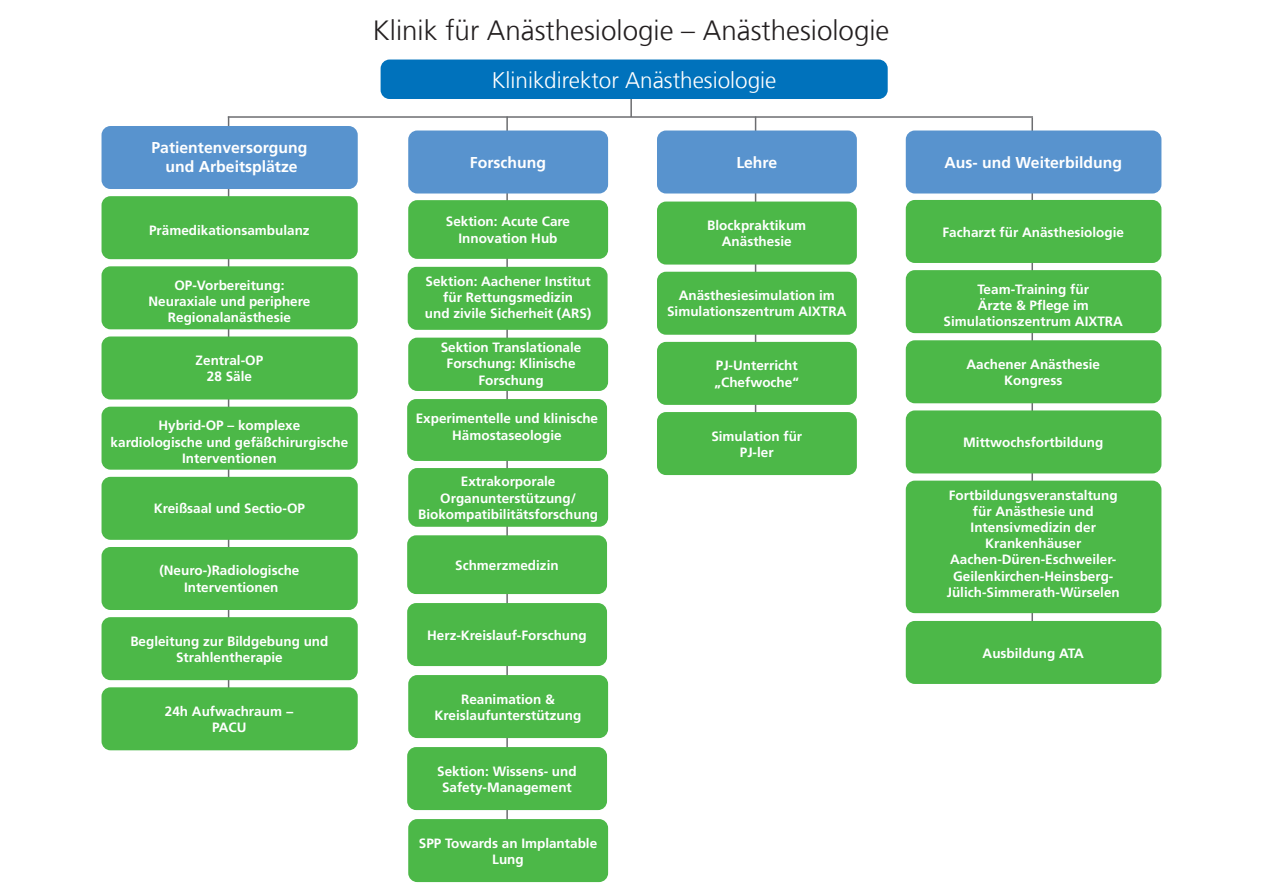
<style>
.page{position:relative;width:1263px;height:893px;background:#fff}
.page>*{position:absolute;margin:0;border:0;box-sizing:border-box;transform-origin:0 0}
.t1{font:300 27.75px "Frutiger LT Com";color:#231f20}
.t2{font:300 22.5px "Frutiger LT Com";color:#fff}
.t3{font:700 15.75px/18.9px "Frutiger LT Com";color:#fff;text-align:center}
.t4{font:700 13.5px/16.2px "Frutiger LT Com";color:#fff;text-align:center}
</style>
<div class="page">
<hr style="left:755px;top:117px;width:1px;height:323px;background:#6c6d70">
<hr style="left:506px;top:117px;width:2px;height:742px;background:#6c6d70">
<hr style="left:228px;top:117px;width:1px;height:596px;background:#6c6d70">
<hr style="left:1031px;top:118px;width:2px;height:548px;background:#6c6d70">
<hr style="left:630px;top:87px;width:2px;height:30px;background:#6c6d70">
<div style="left:381px;top:60px;width:507px;height:39px;background:#0072bc;border-radius:9px"></div>
<div style="left:408px;top:130px;width:200px;height:63px;background:#5893ce;border-radius:9px"></div>
<div style="left:657px;top:130px;width:200px;height:63px;background:#5893ce;border-radius:9px"></div>
<div style="left:906px;top:130px;width:255px;height:63px;background:#5893ce;border-radius:9px"></div>
<div style="left:657px;top:202px;width:200px;height:63px;background:#4cb848;border-radius:9px"></div>
<div style="left:657px;top:272px;width:200px;height:63px;background:#4cb848;border-radius:9px"></div>
<div style="left:657px;top:342px;width:200px;height:63px;background:#4cb848;border-radius:9px"></div>
<div style="left:657px;top:412px;width:200px;height:63px;background:#4cb848;border-radius:9px"></div>
<div style="left:408px;top:200px;width:200px;height:59px;background:#4cb848;border-radius:9px"></div>
<div style="left:408px;top:338px;width:200px;height:53px;background:#4cb848;border-radius:9px"></div>
<div style="left:407px;top:399px;width:200px;height:62px;background:#4cb848;border-radius:9px"></div>
<div style="left:408px;top:468px;width:200px;height:59px;background:#4cb848;border-radius:9px"></div>
<div style="left:407px;top:535px;width:200px;height:59px;background:#4cb848;border-radius:9px"></div>
<div style="left:407px;top:603px;width:200px;height:63px;background:#4cb848;border-radius:9px"></div>
<div style="left:102px;top:126px;width:256px;height:63px;background:#5893ce;border-radius:9px"></div>
<div style="left:102px;top:196px;width:256px;height:63px;background:#4cb848;border-radius:9px"></div>
<div style="left:102px;top:266px;width:256px;height:63px;background:#4cb848;border-radius:9px"></div>
<div style="left:102px;top:336px;width:256px;height:63px;background:#4cb848;border-radius:9px"></div>
<div style="left:102px;top:407px;width:256px;height:63px;background:#4cb848;border-radius:9px"></div>
<div style="left:102px;top:477px;width:256px;height:63px;background:#4cb848;border-radius:9px"></div>
<div style="left:102px;top:547px;width:256px;height:63px;background:#4cb848;border-radius:9px"></div>
<div style="left:102px;top:617px;width:256px;height:63px;background:#4cb848;border-radius:9px"></div>
<div style="left:102px;top:687px;width:256px;height:63px;background:#4cb848;border-radius:9px"></div>
<div style="left:906px;top:200px;width:255px;height:63px;background:#4cb848;border-radius:9px"></div>
<div style="left:906px;top:270px;width:255px;height:63px;background:#4cb848;border-radius:9px"></div>
<div style="left:906px;top:340px;width:255px;height:63px;background:#4cb848;border-radius:9px"></div>
<div style="left:906px;top:410px;width:255px;height:63px;background:#4cb848;border-radius:9px"></div>
<div style="left:906px;top:481px;width:255px;height:132px;background:#4cb848;border-radius:9px"></div>
<div style="left:906px;top:621px;width:255px;height:63px;background:#4cb848;border-radius:9px"></div>
<hr style="left:228px;top:116px;width:805px;height:2px;background:#6c6d70">
<div style="left:408px;top:675px;width:200px;height:63px;background:#4cb848;border-radius:9px"></div>
<div style="left:407px;top:747px;width:200px;height:63px;background:#4cb848;border-radius:9px"></div>
<div style="left:408px;top:819px;width:200px;height:63px;background:#4cb848;border-radius:9px"></div>
<div style="left:408px;top:267px;width:200px;height:63px;background:#4cb848;border-radius:9px"></div>
<p class="t3" style="left:151px;top:138px;width:157px">Patientenversorgung und Arbeitsplätze</p>
<p class="t4" style="left:149px;top:222px;width:162px">Prämedikationsambulanz</p>
<p class="t4" style="left:148px;top:277px;width:163px">OP-Vorbereitung:<br>Neuraxiale und periphere<br>Regionalanästhesie</p>
<p class="t4" style="left:196px;top:352px;width:69px">Zentral-OP<br>28 Säle</p>
<p class="t4" style="left:111px;top:418px;width:239px">Hybrid-OP – komplexe<br>kardiologische und gefäßchirurgische<br>Interventionen</p>
<p class="t4" style="left:154px;top:501px;width:153px">Kreißsaal und Sectio-OP</p>
<p class="t4" style="left:159px;top:563px;width:141px">(Neuro-)Radiologische<br>Interventionen</p>
<p class="t4" style="left:130px;top:633px;width:200px">Begleitung zur Bildgebung und<br>Strahlentherapie</p>
<p class="t4" style="left:165px;top:703px;width:130px">24h Aufwachraum −<br>PACU</p>
<h1 class="t1" style="left:373px;top:14px;width:518px">Klinik für Anästhesiologie – Anästhesiologie</h1>
<h2 class="t2" style="left:492px;top:67px;width:286px">Klinikdirektor Anästhesiologie</h2>
<p class="t3" style="left:470px;top:154px;width:78px">Forschung</p>
<p class="t3" style="left:736px;top:154px;width:42px">Lehre</p>
<p class="t3" style="left:944px;top:154px;width:179px">Aus- und Weiterbildung</p>
<p class="t4" style="left:446px;top:214px;width:126px">Sektion: Acute Care<br>Innovation Hub</p>
<p class="t4" style="left:425px;top:273px;width:168px">Sektion: Aachener Institut für Rettungsmedizin<br>und zivile Sicherheit (ARS)</p>
<p class="t4" style="left:441px;top:339px;width:142px">Sektion Translationale<br>Forschung: Klinische<br>Forschung</p>
<p class="t4" style="left:416px;top:411px;width:184px">Experimentelle und klinische<br>Hämostaseologie</p>
<p class="t4" style="left:418px;top:474px;width:182px">Extrakorporale<br>Organunterstützung/<br>Biokompatibilitätsforschung</p>
<p class="t4" style="left:455px;top:557px;width:105px">Schmerzmedizin</p>
<p class="t4" style="left:427px;top:627px;width:161px">Herz-Kreislauf-Forschung</p>
<p class="t4" style="left:435px;top:691px;width:148px">Reanimation &amp;<br>Kreislaufunterstützung</p>
<p class="t4" style="left:437px;top:763px;width:141px">Sektion: Wissens- und<br>Safety-Management</p>
<p class="t4" style="left:419px;top:835px;width:180px">SPP Towards an Implantable<br>Lung</p>
<p class="t4" style="left:707px;top:217px;width:101px">Blockpraktikum<br>Anästhesie</p>
<p class="t4" style="left:667px;top:287px;width:181px">Anästhesiesimulation im<br>Simulationszentrum AIXTRA</p>
<p class="t4" style="left:715px;top:358px;width:86px;text-align:left">PJ-Unterricht „Chefwoche“</p>
<p class="t4" style="left:711px;top:428px;width:92px">Simulation für<br>PJ-ler</p>
<p class="t4" style="left:942px;top:224px;width:183px">Facharzt für Anästhesiologie</p>
<p class="t4" style="left:944px;top:281px;width:181px">Team-Training für<br>Ärzte &amp; Pflege im<br>Simulationszentrum AIXTRA</p>
<p class="t4" style="left:966px;top:356px;width:135px">Aachener Anästhesie<br>Kongress</p>
<p class="t4" style="left:963px;top:434px;width:142px">Mittwochsfortbildung</p>
<p class="t4" style="left:947px;top:487px;width:175px">Fortbildungsveranstaltung für Anästhesie und<br>Intensivmedizin der<br>Krankenhäuser<br>Aachen-Düren-Eschweiler-<br>Geilenkirchen-Heinsberg-<br>Jülich-Simmerath-Würselen</p>
<p class="t4" style="left:983px;top:645px;width:103px">Ausbildung ATA</p>
</div>
